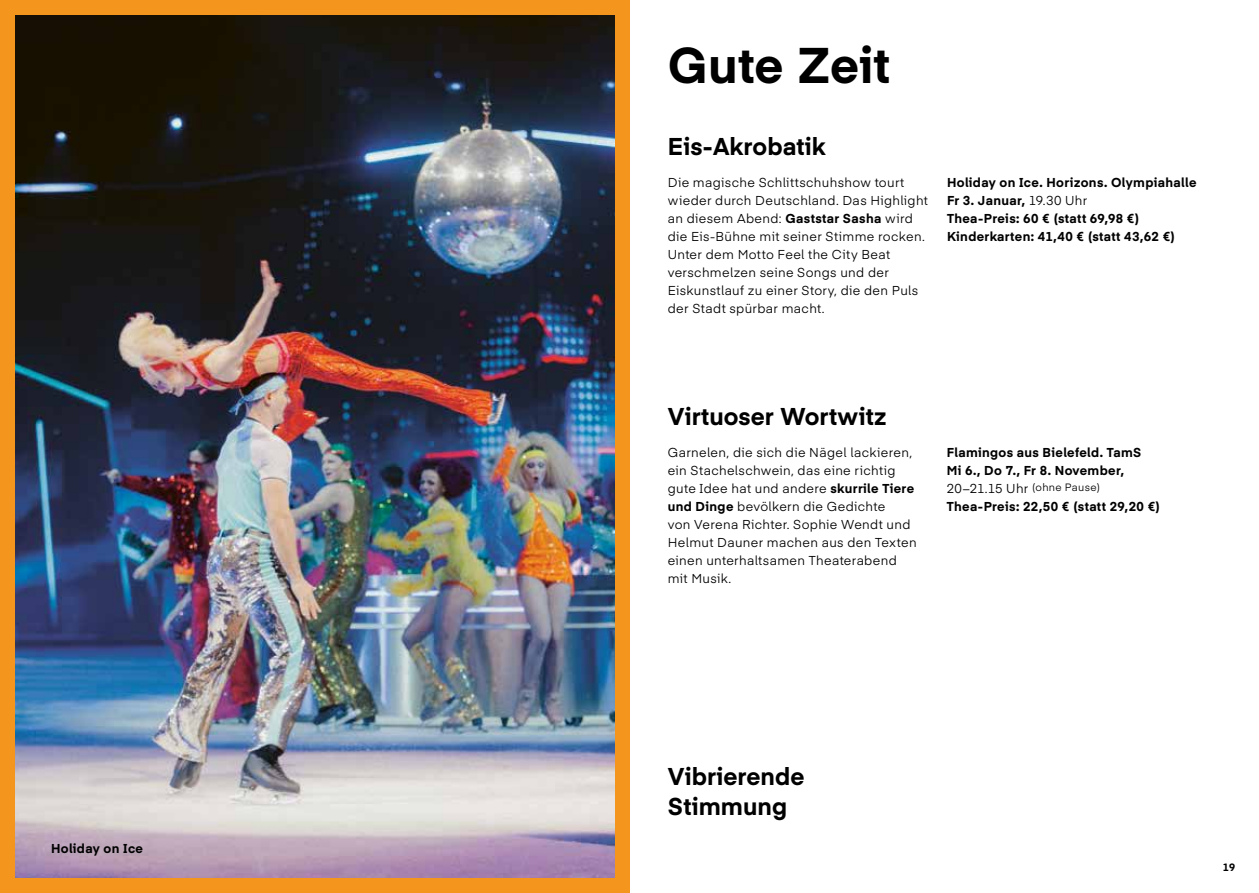
<style>
.page{position:relative;width:1259px;height:893px;background:#fff}
.page>*{position:absolute;margin:0;border:0;box-sizing:border-box;transform-origin:0 0}
.t1{font:700 49.5px "Eina 04";color:#000}
.t2{font:700 24px/30px "Eina 04";letter-spacing:.005em;color:#000}
.t3{font:12.75px/18px "Eina 04";letter-spacing:.025em;color:#000}
.t4{font:700 12.75px/18px "Eina 04";letter-spacing:.025em;color:#000}
.t5{font:700 10.5px "Eina 04";color:#000}
.s1{font-weight:700}
.s2{font-weight:400}
.s3{font-weight:400;font-size:10.5px}
</style>
<div class="page">
<img style="left:15px;top:15px;width:599px;height:863px">
<div style="left:11px;top:878px;width:607px;height:15px;background:#f4951d"></div>
<div style="left:0;top:0;width:15px;height:893px;background:#f4951d"></div>
<div style="left:11px;top:0;width:607px;height:15px;background:#f4951d"></div>
<div style="left:614px;top:0;width:15px;height:893px;background:#f4951d"></div>
<p class="t4" style="left:51px;top:838px;width:94px">Holiday on Ice</p>
<h1 class="t1" style="left:668px;top:29px;width:224px">Gute Zeit</h1>
<h2 class="t2" style="left:668px;top:130px;width:159px">Eis-Akrobatik</h2>
<p class="t3" style="left:668px;top:172px;width:262px">Die magische Schlittschuhshow tourt wieder durch Deutschland. Das Highlight an diesem Abend: <span class="s1">Gaststar Sasha</span> wird die Eis-Bühne mit seiner Stimme rocken.<br>Unter dem Motto Feel the City Beat verschmelzen seine Songs und der Eiskunstlauf zu einer Story, die den Puls der Stadt spürbar macht.</p>
<p class="t4" style="left:947px;top:172px;width:251px">Holiday on Ice. Horizons. Olympiahalle Fr 3. Januar, <span class="s2">19.30 Uhr<br></span>Thea-Preis: 60 € (statt 69,98 €)<br>Kinderkarten: 41,40 € (statt 43,62 €)</p>
<h2 class="t2" style="left:668px;top:400px;width:220px">Virtuoser Wortwitz</h2>
<p class="t3" style="left:668px;top:442px;width:250px">Garnelen, die sich die Nägel lackieren, ein Stachelschwein, das eine richtig gute Idee hat und andere <span class="s1">skurrile Tiere und Dinge</span> bevölkern die Gedichte<br>von Verena Richter. Sophie Wendt und Helmut Dauner machen aus den Texten einen unterhaltsamen Theaterabend mit Musik.</p>
<p class="t4" style="left:946px;top:442px;width:215px">Flamingos aus Bielefeld. TamS<br>Mi 6., Do 7., Fr 8. November,<br><span class="s2">20–21.15 Uhr</span> <span class="s3">(ohne Pause)<br></span>Thea-Preis: 22,50 € (statt 29,20 €)</p>
<h2 class="t2" style="left:668px;top:760px;width:138px">Vibrierende<br>Stimmung</h2>
<p class="t5" style="left:1222px;top:860px;width:14px">19</p>
</div>
